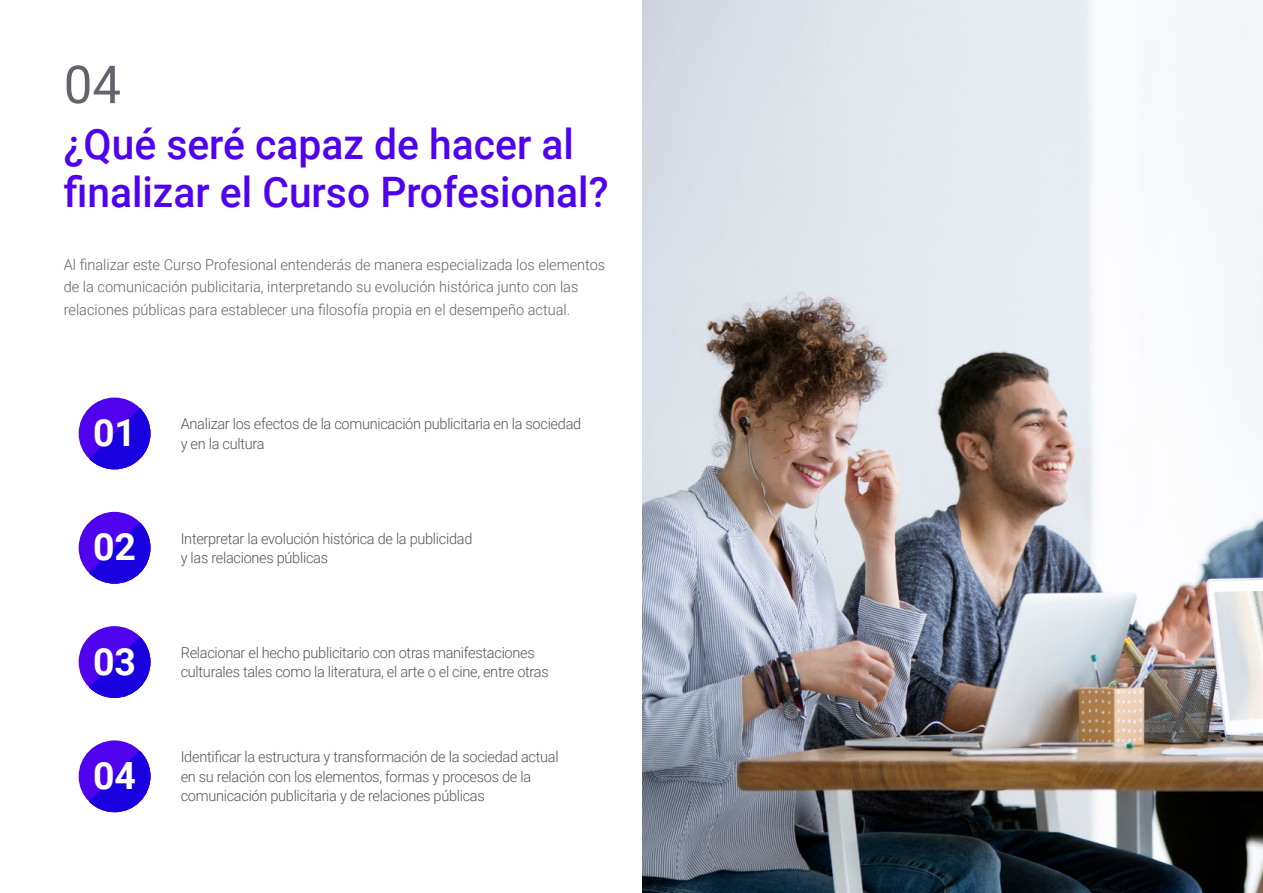
<style>
.page{position:relative;width:1263px;height:893px;background:#fff}
.page>*{position:absolute;margin:0;border:0;box-sizing:border-box;transform-origin:0 0}
.t1{font:52.5px "Roboto";color:#61646a}
.t2{font:500 42px/48px "Roboto";color:#5002ee}
.t3{font:700 37.5px "Roboto";color:#fff}
.t4{font:300 15px/19.5px "Roboto";letter-spacing:-.02em;color:#52555b}
.t5{font:300 15px/22.5px "Roboto";color:#61646a}
</style>
<div class="page">
<img style="left:642px;top:0;width:621px;height:893px">
<div style="left:79px;top:512px;width:71px;height:72px;background:#5002ee;border-radius:50%"></div>
<svg style="left:89px;top:522px;width:61px;height:62px"></svg>
<div style="left:79px;top:740px;width:71px;height:72px;background:#5002ee;border-radius:50%"></div>
<svg style="left:89px;top:751px;width:61px;height:61px"></svg>
<div style="left:79px;top:626px;width:71px;height:72px;background:#5002ee;border-radius:50%"></div>
<svg style="left:89px;top:637px;width:61px;height:61px"></svg>
<div style="left:79px;top:398px;width:71px;height:71px;background:#5002ee;border-radius:50%"></div>
<svg style="left:89px;top:408px;width:61px;height:61px"></svg>
<h1 class="t1" style="left:64px;top:48px;width:59px">04</h1>
<h2 class="t2" style="left:64px;top:119px;width:546px">¿Qué seré capaz de hacer al finalizar el Curso Profesional?</h2>
<p class="t5" style="left:64px;top:253px;width:543px">Al finalizar este Curso Profesional entenderás de manera especializada los elementos de la comunicación publicitaria, interpretando su evolución histórica junto con las relaciones públicas para establecer una filosofía propia en el desempeño actual.</p>
<h3 class="t3" style="left:93px;top:407px;width:45px">01</h3>
<p class="t4" style="left:181px;top:414px;width:402px">Analizar los efectos de la comunicación publicitaria en la sociedad</p>
<p class="t4" style="left:181px;top:433px;width:85px">y en la cultura</p>
<h3 class="t3" style="left:93px;top:521px;width:45px">02</h3>
<p class="t4" style="left:181px;top:528px;width:293px">Interpretar la evolución histórica de la publicidad y las relaciones públicas</p>
<h3 class="t3" style="left:93px;top:635px;width:45px">03</h3>
<p class="t4" style="left:181px;top:642px;width:370px">Relacionar el hecho publicitario con otras manifestaciones culturales tales como la literatura, el arte o el cine, entre otras</p>
<h3 class="t3" style="left:93px;top:749px;width:45px">04</h3>
<p class="t4" style="left:181px;top:747px;width:379px">Identificar la estructura y transformación de la sociedad actual en su relación con los elementos, formas y procesos de la comunicación publicitaria y de relaciones públicas</p>
</div>
